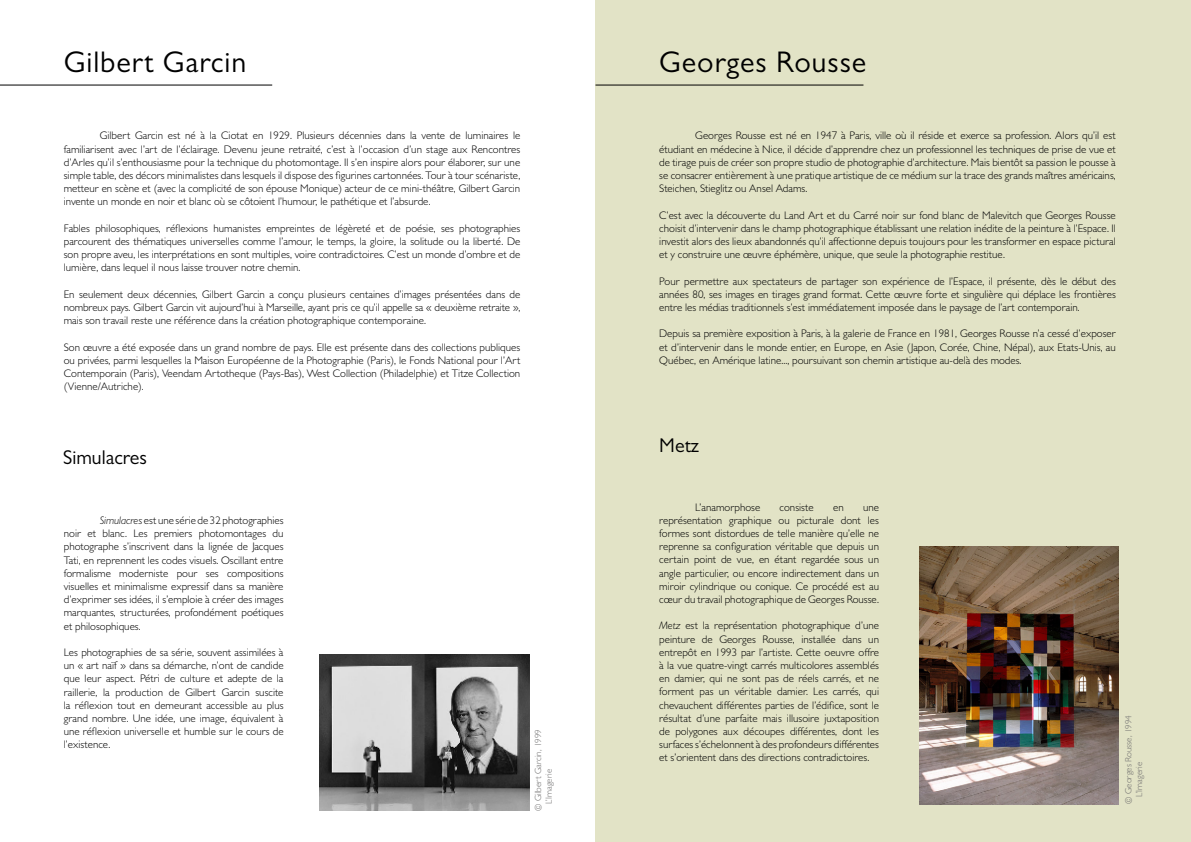
<style>
.page{position:relative;width:1191px;height:842px;background:#fff}
.page>*{position:absolute;margin:0;border:0;box-sizing:border-box;transform-origin:0 0}
.t1{font:30px "Gill Sans";letter-spacing:.03em;color:#000}
.t2{font:20px "Gill Sans";color:#000}
.t3{font:300 11px/13.2px "Gill Sans";color:#000;text-align:justify}
.t4{font:300 9px/10.8px "Gill Sans";color:#706f6f}
.s1{font-style:italic}
</style>
<div class="page">
<hr style="left:0;top:85px;width:272px;height:1px;background:#000">
<img style="left:320px;top:655px;width:210px;height:156px">
<div style="left:595px;top:0;width:596px;height:842px;background:#e2e3c6"></div>
<hr style="left:595px;top:85px;width:268px;height:1px;background:#000">
<img style="left:919px;top:547px;width:199px;height:258px">
<h1 class="t1" style="left:64px;top:45px;width:184px">Gilbert Garcin</h1>
<p class="t3" style="left:64px;top:129px;width:458px;text-indent:36px">Gilbert Garcin est né à la Ciotat en 1929. Plusieurs décennies dans la vente de luminaires le familiarisent avec l’art de l’éclairage. Devenu jeune retraité, c’est à l’occasion d’un stage aux Rencontres d’Arles qu’il s’enthousiasme pour la technique du photomontage. Il s’en inspire alors pour élaborer, sur une simple table, des décors minimalistes dans lesquels il dispose des figurines cartonnées. Tour à tour scénariste, metteur en scène et (avec la complicité de son épouse Monique) acteur de ce mini-théâtre, Gilbert Garcin invente un monde en noir et blanc où se côtoient l’humour, le pathétique et l’absurde.</p>
<p class="t3" style="left:64px;top:221px;width:458px">Fables philosophiques, réflexions humanistes empreintes de légèreté et de poésie, ses photographies parcourent des thématiques universelles comme l’amour, le temps, la gloire, la solitude ou la liberté. De son propre aveu, les interprétations en sont multiples, voire contradictoires. C’est un monde d’ombre et de lumière, dans lequel il nous laisse trouver notre chemin.</p>
<p class="t3" style="left:64px;top:287px;width:458px">En seulement deux décennies, Gilbert Garcin a conçu plusieurs centaines d’images présentées dans de nombreux pays. Gilbert Garcin vit aujourd’hui à Marseille, ayant pris ce qu’il appelle sa « deuxième retraite », mais son travail reste une référence dans la création photographique contemporaine.</p>
<p class="t3" style="left:64px;top:340px;width:458px">Son œuvre a été exposée dans un grand nombre de pays. Elle est présente dans des collections publiques ou privées, parmi lesquelles la Maison Européenne de la Photographie (Paris), le Fonds National pour l’Art Contemporain (Paris), Veendam Artotheque (Pays-Bas), West Collection (Philadelphie) et Titze Collection (Vienne/Autriche).</p>
<h2 class="t2" style="left:63px;top:446px;width:85px">Simulacres</h2>
<p class="t3" style="left:64px;top:513px;width:221px;text-indent:36px"><span class="s1">Simulacres</span> est une série de 32 photographies noir et blanc. Les premiers photomontages du photographe s’inscrivent dans la lignée de Jacques Tati, en reprennent les codes visuels. Oscillant entre formalisme moderniste pour ses compositions visuelles et minimalisme expressif dans sa manière d’exprimer ses idées, il s’emploie à créer des images marquantes, structurées, profondément poétiques et philosophiques.</p>
<p class="t3" style="left:64px;top:645px;width:221px">Les photographies de sa série, souvent assimilées à un « art naïf » dans sa démarche, n’ont de candide que leur aspect. Pétri de culture et adepte de la raillerie, la production de Gilbert Garcin suscite la réflexion tout en demeurant accessible au plus grand nombre. Une idée, une image, équivalent à une réflexion universelle et humble sur le cours de l’existence.</p>
<p class="t4" style="left:532px;top:804px;width:76px;text-indent:-7px;rotate:-90deg">© Gilbert Garcin, 1999<br>L’Imagerie</p>
<h1 class="t1" style="left:659px;top:45px;width:209px">Georges Rousse</h1>
<p class="t3" style="left:659px;top:129px;width:458px;text-indent:36px">Georges Rousse est né en 1947 à Paris, ville où il réside et exerce sa profession. Alors qu’il est étudiant en médecine à Nice, il décide d’apprendre chez un professionnel les techniques de prise de vue et de tirage puis de créer son propre studio de photographie d’architecture. Mais bientôt sa passion le pousse à se consacrer entièrement à une pratique artistique de ce médium sur la trace des grands maîtres américains, Steichen, Stieglitz ou Ansel Adams.</p>
<p class="t3" style="left:659px;top:208px;width:458px">C’est avec la découverte du Land Art et du Carré noir sur fond blanc de Malevitch que Georges Rousse choisit d’intervenir dans le champ photographique établissant une relation inédite de la peinture à l’Espace. Il investit alors des lieux abandonnés qu’il affectionne depuis toujours pour les transformer en espace pictural et y construire une œuvre éphémère, unique, que seule la photographie restitue.</p>
<p class="t3" style="left:659px;top:274px;width:458px">Pour permettre aux spectateurs de partager son expérience de l’Espace, il présente, dès le début des années 80, ses images en tirages grand format. Cette œuvre forte et singulière qui déplace les frontières entre les médias traditionnels s’est immédiatement imposée dans le paysage de l’art contemporain.</p>
<p class="t3" style="left:659px;top:327px;width:458px">Depuis sa première exposition à Paris, à la galerie de France en 1981, Georges Rousse n’a cessé d’exposer et d’intervenir dans le monde entier, en Europe, en Asie (Japon, Corée, Chine, Népal), aux Etats-Unis, au Québec, en Amérique latine..., poursuivant son chemin artistique au-delà des modes.</p>
<h2 class="t2" style="left:659px;top:433px;width:41px">Metz</h2>
<p class="t3" style="left:695px;top:500px;width:67px">L’anamorphose</p>
<p class="t3" style="left:779px;top:500px;width:36px">consiste</p>
<p class="t3" style="left:833px;top:500px;width:12px">en</p>
<p class="t3" style="left:659px;top:500px;width:221px;text-indent:204px">une représentation graphique ou picturale dont les formes sont distordues de telle manière qu’elle ne reprenne sa configuration véritable que depuis un certain point de vue, en étant regardée sous un angle particulier, ou encore indirectement dans un miroir cylindrique ou conique. Ce procédé est au cœur du travail photographique de Georges Rousse.</p>
<p class="t3" style="left:659px;top:619px;width:221px"><span class="s1">Metz</span> est la représentation photographique d’une peinture de Georges Rousse, installée dans un entrepôt en 1993 par l’artiste. Cette oeuvre offre à la vue quatre-vingt carrés multicolores assemblés en damier, qui ne sont pas de réels carrés, et ne forment pas un véritable damier. Les carrés, qui chevauchent différentes parties de l’édifice, sont le résultat d’une parfaite mais illusoire juxtaposition de polygones aux découpes différentes, dont les surfaces s’échelonnent à des profondeurs différentes et s’orientent dans des directions contradictoires.</p>
<p class="t4" style="left:1122px;top:797px;width:83px;text-indent:-7px;rotate:-90deg">© Georges Rousse, 1994<br>L’Imagerie</p>
</div>
